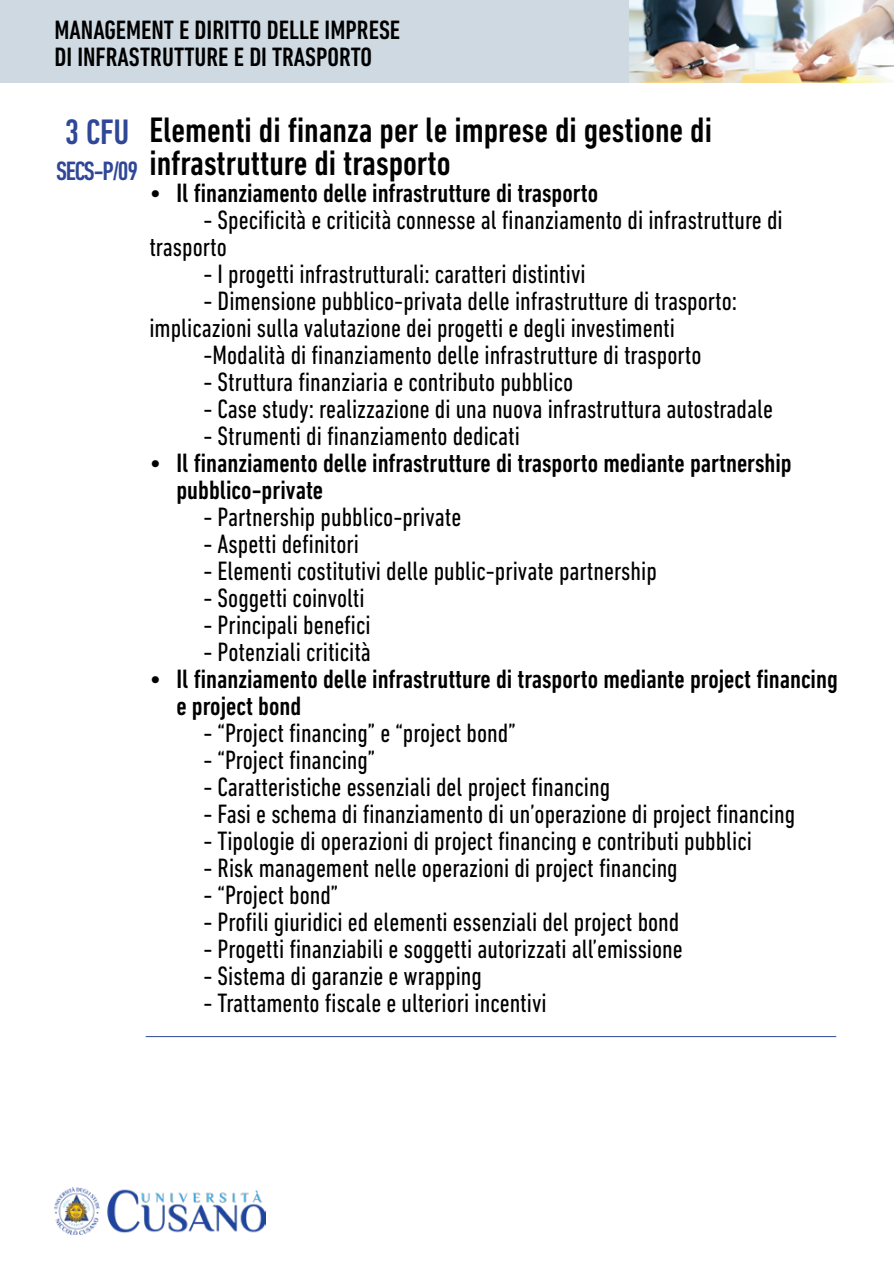
<style>
.page{position:relative;width:894px;height:1264px;background:#fff}
.page>*{position:absolute;margin:0;border:0;box-sizing:border-box;transform-origin:0 0}
.t1{font:500 condensed 36px/33px "DIN Next LT Pro";color:#000}
.t2{font:500 condensed 36px "DIN Next LT Pro";color:#2f4796}
.t3{font:condensed 27px/27px "DIN Next LT Pro";color:#000}
.t4{font:500 condensed 27px/27px "DIN Next LT Pro";color:#000}
.t5{font:500 condensed 27px "DIN Next LT Pro";letter-spacing:-.05em;color:#2f4796}
</style>
<div class="page">
<img style="left:54px;top:1187px;width:211px;height:47px">
<div style="left:0;top:0;width:893px;height:83px;background:#ced9e2"></div>
<hr style="left:146px;top:1036px;width:690px;height:1px;background:#304696">
<img style="left:630px;top:0;width:263px;height:83px">
<p class="t4" style="left:54px;top:16px;width:347px">MANAGEMENT E DIRITTO DELLE IMPRESE<br>DI INFRASTRUTTURE E DI TRASPORTO</p>
<h1 class="t2" style="left:65px;top:112px;width:66px">3 CFU</h1>
<p class="t5" style="left:56px;top:156px;width:83px">SECS-P/09</p>
<h1 class="t1" style="left:149px;top:113px;width:564px">Elementi di finanza per le imprese di gestione di infrastrutture di trasporto</h1>
<p class="t4" style="left:149px;top:179px;width:450px">• Il finanziamento delle infrastrutture di trasporto</p>
<p class="t3" style="left:149px;top:206px;width:634px;text-indent:54px">- Specificità e criticità connesse al finanziamento di infrastrutture di trasporto</p>
<p class="t3" style="left:203px;top:260px;width:383px">- I progetti infrastrutturali: caratteri distintivi</p>
<p class="t3" style="left:149px;top:287px;width:589px;text-indent:54px">- Dimensione pubblico-privata delle infrastrutture di trasporto: implicazioni sulla valutazione dei progetti e degli investimenti</p>
<p class="t3" style="left:203px;top:341px;width:499px">-Modalità di finanziamento delle infrastrutture di trasporto</p>
<p class="t3" style="left:203px;top:368px;width:371px">- Struttura finanziaria e contributo pubblico</p>
<p class="t3" style="left:203px;top:395px;width:571px">- Case study: realizzazione di una nuova infrastruttura autostradale</p>
<p class="t3" style="left:203px;top:422px;width:318px">- Strumenti di finanziamento dedicati</p>
<p class="t4" style="left:176px;top:449px;width:616px;text-indent:-27px">• Il finanziamento delle infrastrutture di trasporto mediante partnership pubblico-private</p>
<p class="t3" style="left:203px;top:503px;width:259px">- Partnership pubblico-private</p>
<p class="t3" style="left:203px;top:530px;width:157px">- Aspetti definitori</p>
<p class="t3" style="left:203px;top:557px;width:455px">- Elementi costitutivi delle public-private partnership</p>
<p class="t3" style="left:203px;top:584px;width:162px">- Soggetti coinvolti</p>
<p class="t3" style="left:203px;top:611px;width:169px">- Principali benefici</p>
<p class="t3" style="left:203px;top:638px;width:169px">- Potenziali criticità</p>
<p class="t4" style="left:176px;top:665px;width:662px;text-indent:-27px">• Il finanziamento delle infrastrutture di trasporto mediante project financing e project bond</p>
<p class="t3" style="left:203px;top:719px;width:314px">- “Project financing” e “project bond”</p>
<p class="t3" style="left:203px;top:746px;width:173px">- “Project financing”</p>
<p class="t3" style="left:203px;top:773px;width:408px">- Caratteristiche essenziali del project financing</p>
<p class="t3" style="left:203px;top:800px;width:593px">- Fasi e schema di finanziamento di un’operazione di project financing</p>
<p class="t3" style="left:203px;top:827px;width:550px">- Tipologie di operazioni di project financing e contributi pubblici</p>
<p class="t3" style="left:203px;top:854px;width:475px">- Risk management nelle operazioni di project financing</p>
<p class="t3" style="left:203px;top:881px;width:136px">- “Project bond”</p>
<p class="t3" style="left:203px;top:908px;width:477px">- Profili giuridici ed elementi essenziali del project bond</p>
<p class="t3" style="left:203px;top:935px;width:481px">- Progetti finanziabili e soggetti autorizzati all’emissione</p>
<p class="t3" style="left:203px;top:962px;width:280px">- Sistema di garanzie e wrapping</p>
<p class="t3" style="left:203px;top:989px;width:345px">- Trattamento fiscale e ulteriori incentivi</p>
</div>
